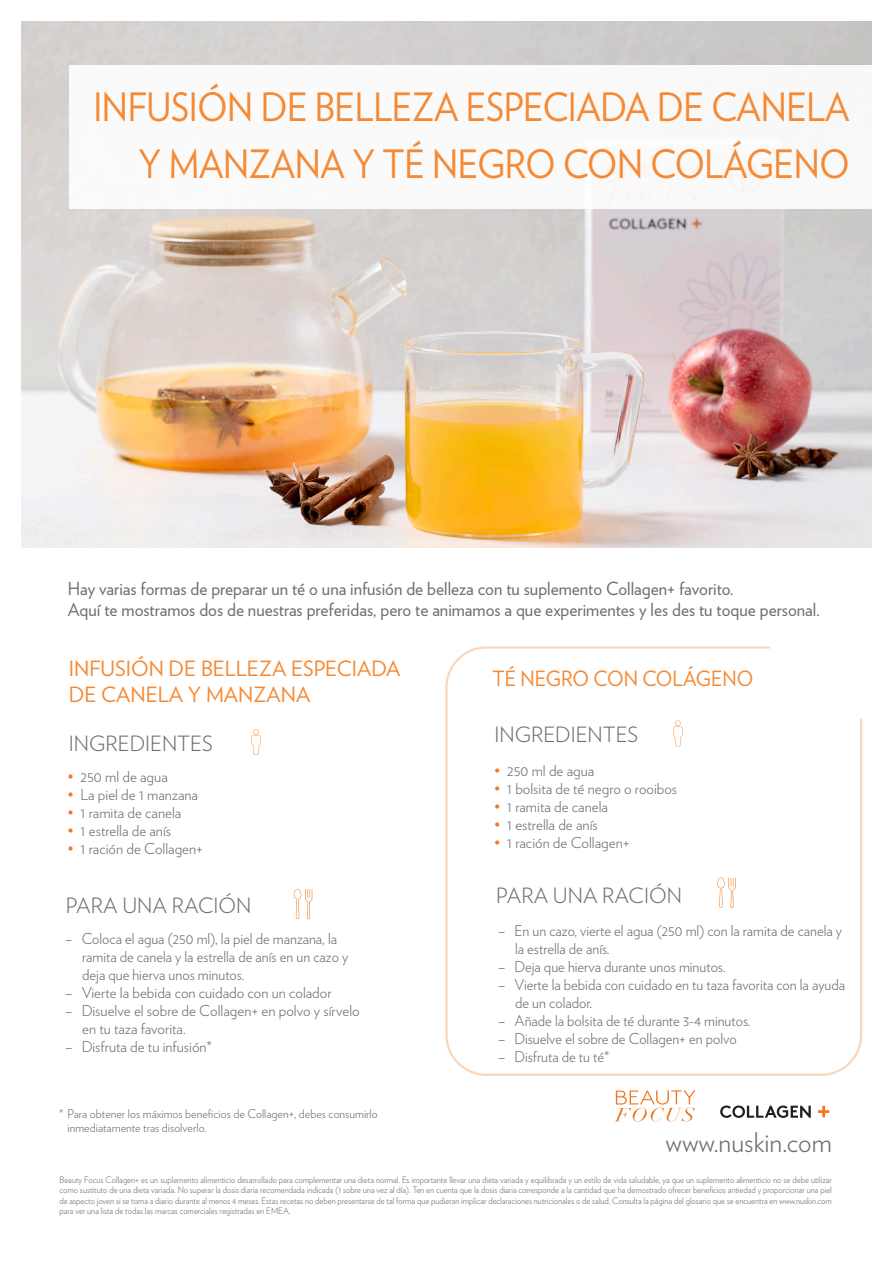
<style>
.page{position:relative;width:893px;height:1263px;background:#fff}
.page>*{position:absolute;margin:0;border:0;box-sizing:border-box;transform-origin:0 0}
.t1{font:39px/57px "Verlag";letter-spacing:-.01em;color:#f58934;text-align:right;scale:.92 1}
.t2{font:300 27px "Verlag";color:#706f6f}
.t3{font:300 21px "Verlag";color:#706f6f}
.t4{font:21px/25.5px "Verlag";color:#f58934}
.t5{font:21px "Verlag";color:#f58934;scale:.94 1}
.texte_one_serving{font:18px "Verlag";color:#706f6f}
.t6{font:300 15px/18px "Verlag";color:#706f6f}
.t7{font:300 12px/14.4px "Verlag";color:#706f6f}
.t8{font:300 9px/10.5px "Verlag";color:#706f6f;text-align:justify;scale:.95 1}
.s1{font-weight:400;color:#f57523}
</style>
<div class="page">
<div style="left:445px;top:646px;width:417px;height:430px;border:2px solid #f58934;border-radius:40px"></div>
<img style="left:21px;top:21px;width:851px;height:527px">
<div style="left:69px;top:65px;width:807px;height:143px;background:#fff"></div>
<svg style="left:251px;top:729px;width:10px;height:26px"></svg>
<svg style="left:294px;top:889px;width:18px;height:30px"></svg>
<svg style="left:615px;top:1090px;width:80px;height:31px"></svg>
<svg style="left:720px;top:1105px;width:91px;height:13px"></svg>
<svg style="left:818px;top:1106px;width:11px;height:11px"></svg>
<svg style="left:673px;top:720px;width:10px;height:26px"></svg>
<svg style="left:717px;top:877px;width:19px;height:31px"></svg>
<div style="left:770px;top:618px;width:111px;height:101px;background:#fff"></div>
<p class="t1" style="left:93px;top:76px;width:823px">INFUSIÓN DE BELLEZA ESPECIADA DE CANELA<br>Y MANZANA Y TÉ NEGRO CON COLÁGENO</p>
<p class="texte_one_serving" style="left:68px;top:575px;width:667px">Hay varias formas de preparar un té o una infusión de belleza con tu suplemento Collagen+ favorito.</p>
<p class="texte_one_serving" style="left:68px;top:596px;width:754px">Aquí te mostramos dos de nuestras preferidas, pero te animamos a que experimentes y les des tu toque personal.</p>
<p class="t4" style="left:69px;top:655px;width:333px">INFUSIÓN DE BELLEZA ESPECIADA<br>DE CANELA Y MANZANA</p>
<p class="t5" style="left:492px;top:663px;width:279px">TÉ NEGRO CON COLÁGENO</p>
<p class="t3" style="left:69px;top:728px;width:146px">INGREDIENTES</p>
<p class="t6" style="left:68px;top:767px;width:101px"><span class="s1">•</span> 250 ml de agua</p>
<p class="t6" style="left:68px;top:785px;width:132px"><span class="s1">•</span> La piel de 1 manzana</p>
<p class="t6" style="left:68px;top:803px;width:115px"><span class="s1">•</span> 1 ramita de canela</p>
<p class="t6" style="left:68px;top:821px;width:105px"><span class="s1">•</span> 1 estrella de anís</p>
<p class="t6" style="left:68px;top:839px;width:137px"><span class="s1">•</span> 1 ración de Collagen+</p>
<p class="t3" style="left:66px;top:889px;width:187px">PARA UNA RACIÓN</p>
<p class="t6" style="left:82px;top:929px;width:268px;text-indent:-17px">– Coloca el agua (250 ml), la piel de manzana, la ramita de canela y la estrella de anís en un cazo y deja que hierva unos minutos.</p>
<p class="t6" style="left:65px;top:983px;width:268px">– Vierte la bebida con cuidado con un colador</p>
<p class="t6" style="left:82px;top:1001px;width:279px;text-indent:-17px">– Disuelve el sobre de Collagen+ en polvo y sírvelo en tu taza favorita.</p>
<p class="t6" style="left:65px;top:1037px;width:148px">– Disfruta de tu infusión*</p>
<p class="t7" style="left:68px;top:1106px;width:312px;text-indent:-9px">* Para obtener los máximos beneficios de Collagen+, debes consumirlo inmediatamente tras disolverlo.</p>
<p class="t3" style="left:494px;top:719px;width:146px">INGREDIENTES</p>
<p class="t6" style="left:494px;top:761px;width:101px"><span class="s1">•</span> 250 ml de agua</p>
<p class="t6" style="left:494px;top:779px;width:184px"><span class="s1">•</span> 1 bolsita de té negro o rooibos</p>
<p class="t6" style="left:494px;top:797px;width:115px"><span class="s1">•</span> 1 ramita de canela</p>
<p class="t6" style="left:494px;top:815px;width:105px"><span class="s1">•</span> 1 estrella de anís</p>
<p class="t6" style="left:494px;top:833px;width:137px"><span class="s1">•</span> 1 ración de Collagen+</p>
<p class="t3" style="left:496px;top:880px;width:187px">PARA UNA RACIÓN</p>
<p class="t6" style="left:515px;top:921px;width:328px;text-indent:-17px">– En un cazo, vierte el agua (250 ml) con la ramita de canela y la estrella de anís.</p>
<p class="t6" style="left:498px;top:957px;width:229px">– Deja que hierva durante unos minutos.</p>
<p class="t6" style="left:515px;top:975px;width:331px;text-indent:-17px">– Vierte la bebida con cuidado en tu taza favorita con la ayuda de un colador.</p>
<p class="t6" style="left:498px;top:1011px;width:254px">– Añade la bolsita de té durante 3-4 minutos.</p>
<p class="t6" style="left:498px;top:1029px;width:240px">– Disuelve el sobre de Collagen+ en polvo</p>
<p class="t6" style="left:498px;top:1047px;width:113px">– Disfruta de tu té*</p>
<p class="t2" style="left:666px;top:1123px;width:168px">www.nuskin.com</p>
<p class="t8" style="left:60px;top:1174px;width:815px">Beauty Focus Collagen+ es un suplemento alimenticio desarrollado para complementar una dieta normal. Es importante llevar una dieta variada y equilibrada y un estilo de vida saludable, ya que un suplemento alimenticio no se debe utilizar como sustituto de una dieta variada. No superar la dosis diaria recomendada indicada (1 sobre una vez al día). Ten en cuenta que la dosis diaria corresponde a la cantidad que ha demostrado ofrecer beneficios antiedad y proporcionar una piel de aspecto joven si se toma a diario durante al menos 4 meses. Estas recetas no deben presentarse de tal forma que pudieran implicar declaraciones nutricionales o de salud. Consulta la página del glosario que se encuentra en www.nuskin.com para ver una lista de todas las marcas comerciales registradas en EMEA.</p>
</div>
